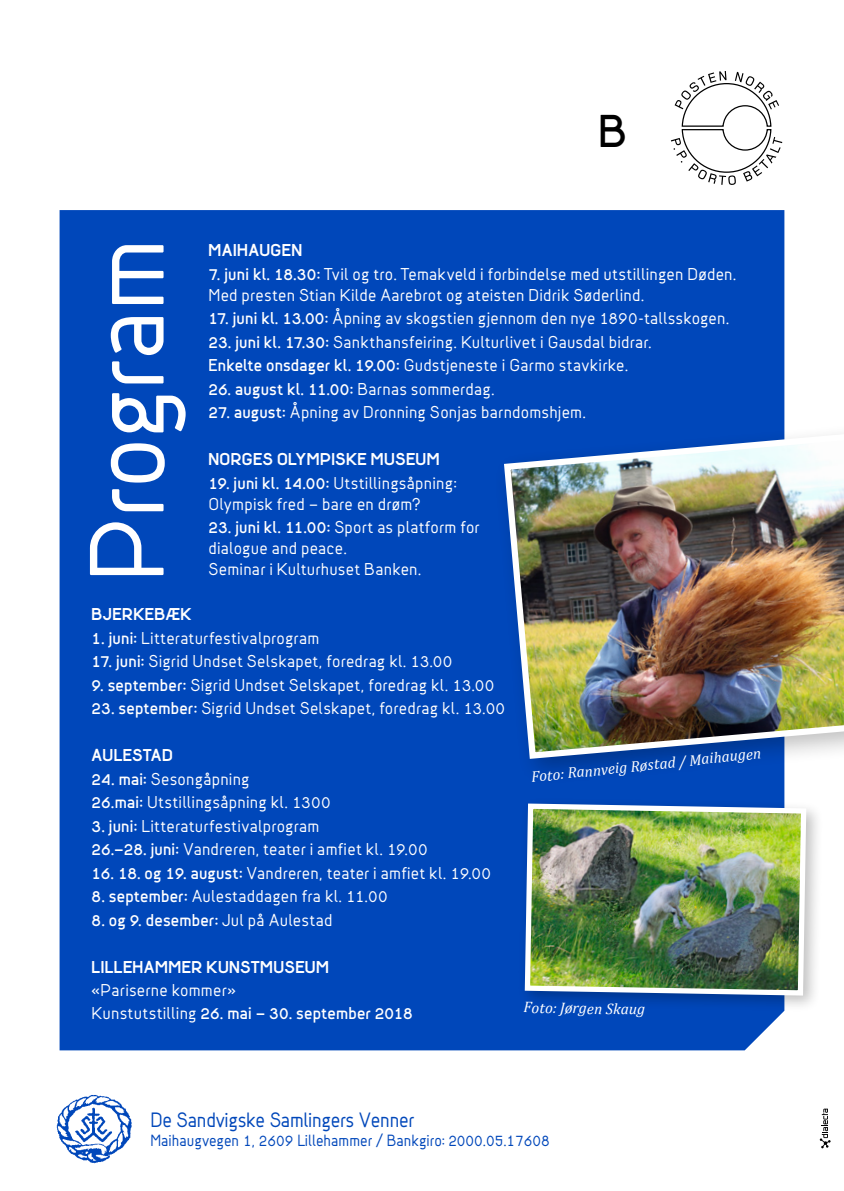
<style>
.page{position:relative;width:844px;height:1191px;background:#fff}
.page>*{position:absolute;margin:0;border:0;box-sizing:border-box;transform-origin:0 0}
.t1{font:102.2px "Jacobs Sans";letter-spacing:-.02em;color:#fff}
.t2{font:600 44.62px "Jacobs Sans";color:#000}
.t3{font:20.12px "Jacobs Sans";letter-spacing:-.015em;color:#0047ba;scale:.95 1}
.t4{font:16.62px/23.4px "Jacobs Sans";letter-spacing:.01em;color:#fff}
.t5{font:700 16.62px "Jacobs Sans";letter-spacing:.035em;color:#fff}
.t6{font:600 16.62px "Jacobs Sans";letter-spacing:.01em;color:#fff}
.t7{font:15.75px "Jacobs Sans";color:#0047ba;scale:.95 1}
.t8{font:italic 15.4px "Cambria";color:#fff}
.s1{font-weight:600}
.s2{font-weight:400}
</style>
<div class="page">
<div style="left:60px;top:210px;width:724px;height:840px;background:#0047ba"></div>
<svg style="left:671px;top:71px;width:111px;height:114px"></svg>
<img style="left:56px;top:1095px;width:76px;height:69px">
<svg style="left:819px;top:1108px;width:11px;height:40px"></svg>
<div style="left:517px;top:796px;width:306px;height:216px;background:#000;opacity:.25"></div>
<img style="left:522px;top:801px;width:286px;height:197px">
<div style="left:492px;top:419px;width:351px;height:367px;background:#000;opacity:.25"></div>
<img style="left:500px;top:427px;width:343px;height:335px">
<h2 class="t2" style="left:598px;top:103px;width:30px">B</h2>
<h1 class="t1" style="left:63px;top:582px;width:346px;rotate:-90deg">Program</h1>
<p class="t5" style="left:208px;top:240px;width:95px">MAIHAUGEN</p>
<p class="t4" style="left:208px;top:263px;width:529px;line-height:21px"><span class="s1">7. juni kl. 18.30:</span> Tvil og tro. Temakveld i forbindelse med utstillingen Døden.<br>Med presten Stian Kilde Aarebrot og ateisten Didrik Søderlind.</p>
<p class="t4" style="left:208px;top:306px;width:522px"><span class="s1">17. juni kl. 13.00:</span> Åpning av skogstien gjennom den nye 1890-tallsskogen.</p>
<p class="t4" style="left:208px;top:329px;width:445px"><span class="s1">23. juni kl. 17.30:</span> Sankthansfeiring. Kulturlivet i Gausdal bidrar.<br><span class="s1">Enkelte onsdager kl. 19.00:</span> Gudstjeneste i Garmo stavkirke.</p>
<p class="t6" style="left:208px;top:378px;width:288px">26. august kl. 11.00: <span class="s2">Barnas sommerdag.</span></p>
<p class="t4" style="left:208px;top:400px;width:379px"><span class="s1">27. august:</span> Åpning av Dronning Sonjas barndomshjem.</p>
<p class="t5" style="left:208px;top:449px;width:233px">NORGES OLYMPISKE MUSEUM</p>
<p class="t4" style="left:208px;top:472px;width:250px;line-height:21px"><span class="s1">19. juni kl. 14.00:</span> Utstillingsåpning:<br>Olympisk fred – bare en drøm?</p>
<p class="t4" style="left:208px;top:516px;width:273px;line-height:21px"><span class="s1">23. juni kl. 11.00:</span> Sport as platform for dialogue and peace.</p>
<p class="t4" style="left:208px;top:557px;width:214px">Seminar i Kulturhuset Banken.</p>
<p class="t5" style="left:92px;top:604px;width:101px">BJERKEBÆK</p>
<p class="t4" style="left:92px;top:625px;width:229px"><span class="s1">1. juni:</span> Litteraturfestivalprogram</p>
<p class="t4" style="left:92px;top:649px;width:362px"><span class="s1">17. juni:</span> Sigrid Undset Selskapet, foredrag kl. 13.00</p>
<p class="t4" style="left:92px;top:672px;width:404px"><span class="s1">9. september:</span> Sigrid Undset Selskapet, foredrag kl. 13.00</p>
<p class="t4" style="left:92px;top:696px;width:415px"><span class="s1">23. september:</span> Sigrid Undset Selskapet, foredrag kl. 13.00</p>
<p class="t5" style="left:92px;top:745px;width:83px">AULESTAD</p>
<p class="t4" style="left:92px;top:766px;width:240px"><span class="s1">24. mai:</span> Sesongåpning<br><span class="s1">26.mai:</span> Utstillingsåpning kl. 1300</p>
<p class="t4" style="left:92px;top:813px;width:337px"><span class="s1">3. juni:</span> Litteraturfestivalprogram<br><span class="s1">26.–28. juni:</span> Vandreren, teater i amfiet kl. 19.00</p>
<p class="t4" style="left:92px;top:860px;width:401px"><span class="s1">16. 18. og 19. august:</span> Vandreren, teater i amfiet kl. 19.00</p>
<p class="t4" style="left:92px;top:884px;width:297px"><span class="s1">8. september:</span> Aulestaddagen fra kl. 11.00</p>
<p class="t6" style="left:92px;top:909px;width:242px">8. og 9. desember: <span class="s2">Jul på Aulestad</span></p>
<p class="t5" style="left:92px;top:956px;width:239px">LILLEHAMMER KUNSTMUSEUM</p>
<p class="t4" style="left:92px;top:978px;width:322px">«Pariserne kommer»<br>Kunstutstilling <span class="s1">26. mai – 30. september 2018</span></p>
<p class="t8" style="left:530px;top:766px;width:232px;rotate:-6deg">Foto: Rannveig Røstad / Maihaugen</p>
<p class="t8" style="left:524px;top:996px;width:123px;rotate:1deg">Foto: Jørgen Skaug</p>
<p class="t3" style="left:150px;top:1107px;width:279px">De Sandvigske Samlingers Venner</p>
<p class="t7" style="left:150px;top:1130px;width:421px">Maihaugvegen 1, 2609 Lillehammer / Bankgiro: 2000.05.17608</p>
</div>
